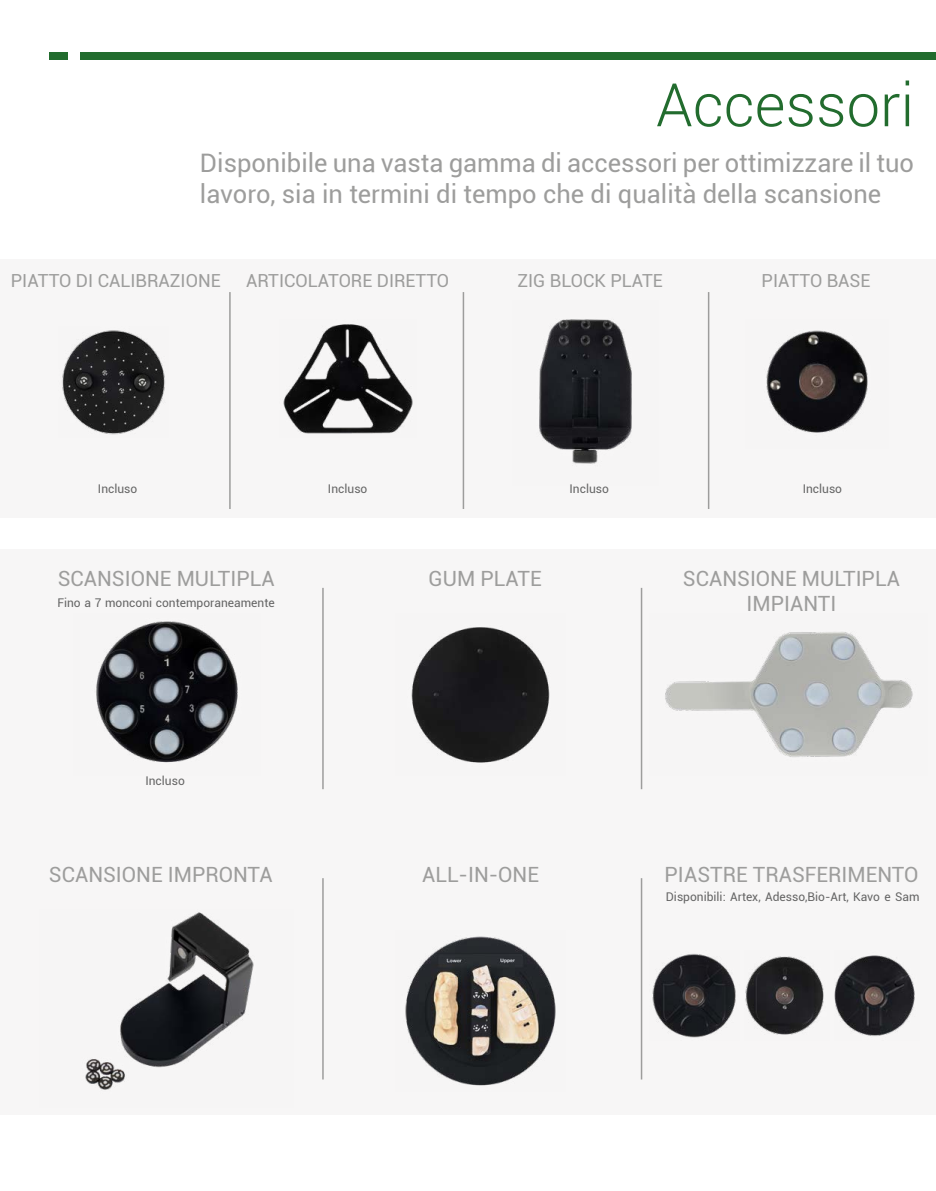
<style>
.page{position:relative;width:936px;height:1191px;background:#fff}
.page>*{position:absolute;margin:0;border:0;box-sizing:border-box;transform-origin:0 0}
.t1{font:300 60px "Roboto";color:#226c2e}
.t2{font:25.5px/30.6px "Roboto";color:#9d9d9c}
.t3{font:21px/25.2px "Roboto";color:#9d9d9c;text-align:center}
.t4{font:18px "Roboto";color:#9d9d9c}
.t5{font:12px "Roboto";color:#656565}
</style>
<div class="page">
<div style="left:80px;top:52px;width:855px;height:8px;background:#226c2e"></div>
<div style="left:50px;top:52px;width:18px;height:8px;background:#226c2e"></div>
<div style="left:1px;top:549px;width:934px;height:565px;background:#f7f6f6"></div>
<div style="left:1px;top:259px;width:934px;height:259px;background:#f7f6f6"></div>
<img style="left:62px;top:330px;width:103px;height:105px">
<img style="left:85px;top:912px;width:169px;height:178px">
<img style="left:283px;top:324px;width:130px;height:110px">
<img style="left:405px;top:936px;width:151px;height:150px">
<img style="left:411px;top:627px;width:139px;height:136px">
<img style="left:539px;top:319px;width:93px;height:145px">
<img style="left:665px;top:632px;width:248px;height:125px">
<img style="left:96px;top:621px;width:142px;height:142px">
<img style="left:766px;top:330px;width:102px;height:103px">
<hr style="left:229px;top:292px;width:2px;height:217px;background:#9d9d9c">
<hr style="left:462px;top:292px;width:2px;height:217px;background:#9d9d9c">
<hr style="left:322px;top:588px;width:2px;height:201px;background:#9d9d9c">
<hr style="left:322px;top:878px;width:2px;height:201px;background:#9d9d9c">
<hr style="left:707px;top:292px;width:2px;height:217px;background:#9d9d9c">
<hr style="left:640px;top:588px;width:2px;height:201px;background:#9d9d9c">
<hr style="left:640px;top:878px;width:2px;height:201px;background:#9d9d9c">
<img style="left:652px;top:954px;width:84px;height:84px">
<img style="left:745px;top:956px;width:79px;height:79px">
<img style="left:834px;top:955px;width:81px;height:81px">
<h1 class="t1" style="left:656px;top:63px;width:260px">Accessori</h1>
<h2 class="t2" style="left:200px;top:147px;width:715px">Disponibile una vasta gamma di accessori per ottimizzare il tuo lavoro, sia in termini di tempo che di qualità della scansione</h2>
<h3 class="t4" style="left:11px;top:268px;width:211px">PIATTO DI CALIBRAZIONE</h3>
<h3 class="t4" style="left:246px;top:268px;width:204px">ARTICOLATORE DIRETTO</h3>
<h3 class="t4" style="left:517px;top:268px;width:147px">ZIG BLOCK PLATE</h3>
<h3 class="t4" style="left:761px;top:268px;width:110px">PIATTO BASE</h3>
<p class="t5" style="left:98px;top:481px;width:41px">Incluso</p>
<h3 class="t3" style="left:58px;top:565px;width:218px">SCANSIONE MULTIPLA</h3>
<p class="t5" style="left:57px;top:594px;width:219px">Fino a 7 monconi contemporaneamente</p>
<p class="t5" style="left:328px;top:481px;width:41px">Incluso</p>
<p class="t5" style="left:569px;top:481px;width:41px">Incluso</p>
<p class="t5" style="left:802px;top:481px;width:41px">Incluso</p>
<h3 class="t3" style="left:428px;top:565px;width:115px">GUM PLATE</h3>
<h3 class="t3" style="left:683px;top:565px;width:218px">SCANSIONE MULTIPLA<br>IMPIANTI</h3>
<p class="t5" style="left:145px;top:772px;width:41px">Incluso</p>
<h3 class="t3" style="left:49px;top:861px;width:225px">SCANSIONE IMPRONTA</h3>
<h3 class="t3" style="left:422px;top:861px;width:118px">ALL-IN-ONE</h3>
<h3 class="t3" style="left:664px;top:861px;width:255px">PIASTRE TRASFERIMENTO</h3>
<p class="t5" style="left:665px;top:888px;width:255px">Disponibili: Artex, Adesso,Bio-Art, Kavo e Sam</p>
</div>
